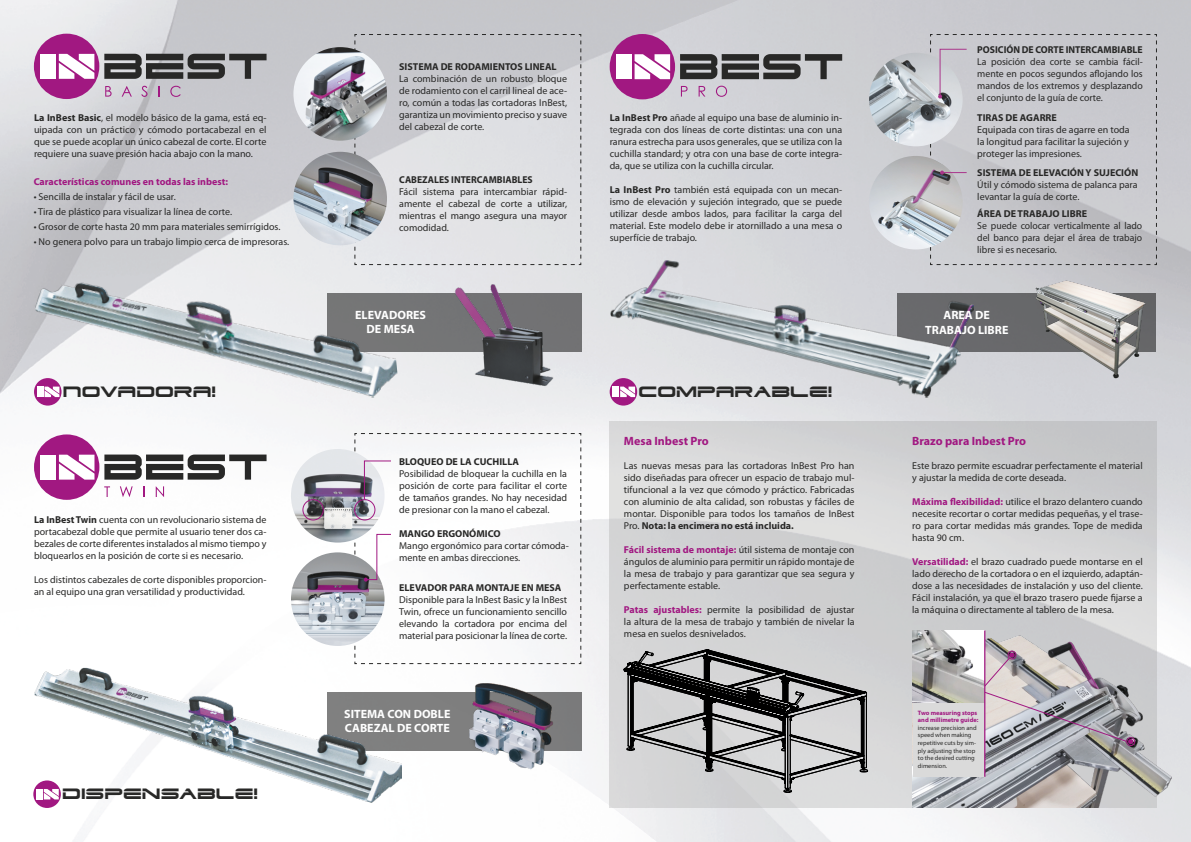
<style>
.page{position:relative;width:1191px;height:842px;background:#fff}
.page>*{position:absolute;margin:0;border:0;box-sizing:border-box;transform-origin:0 0}
.t1{font:20px "Dodger";color:#282827}
.t2{font:700 12px/14.4px "Myriad Pro";color:#fff;text-align:center}
.t3{font:700 12px "Myriad Pro";color:#a11881}
.t4{font:10px/12px "Myriad Pro";color:#282827;text-align:justify}
.t5{font:700 10px "Myriad Pro";color:#282827}
.t6{font:700 10px "Myriad Pro";color:#a11881}
.t7{font:700 10px "Myriad Pro";color:#282827;scale:.96 1}
.t8{font:6.3px/7.6px "Myriad Pro";color:#282827}
.t9{font:700 6.3px/7.6px "Myriad Pro";color:#a11881}
.s1{font-weight:700}
.s2{font-weight:700;color:#a11881}
</style>
<div class="page">
<img style="left:0;top:0;width:1191px;height:842px">
<div style="left:609px;top:421px;width:548px;height:387px;background:linear-gradient(to right,#d8d8d9,#cfcfd1)"></div>
<svg style="left:104px;top:486px;width:6px;height:11px"></svg>
<svg style="left:120px;top:486px;width:13px;height:11px"></svg>
<svg style="left:156px;top:486px;width:8px;height:11px"></svg>
<div style="left:34px;top:434px;width:65px;height:66px;background:#a11881;border-radius:50%"></div>
<div style="left:41px;top:455px;width:15px;height:25px;background:#fff"></div>
<svg style="left:59px;top:455px;width:35px;height:25px"></svg>
<svg style="left:104px;top:454px;width:162px;height:26px"></svg>
<svg style="left:681px;top:86px;width:6px;height:11px"></svg>
<svg style="left:698px;top:86px;width:7px;height:11px"></svg>
<svg style="left:716px;top:86px;width:11px;height:11px"></svg>
<div style="left:609px;top:34px;width:66px;height:65px;background:#a11881;border-radius:50%"></div>
<div style="left:616px;top:54px;width:16px;height:25px;background:#fff"></div>
<svg style="left:634px;top:54px;width:36px;height:25px"></svg>
<svg style="left:680px;top:54px;width:162px;height:25px;background:#656566"></svg>
<svg style="left:354px;top:34px;width:228px;height:232px;background:#d6d7db"></svg>
<img style="left:293px;top:47px;width:94px;height:94px;border-radius:47px">
<img style="left:869px;top:53px;width:93px;height:93px;border-radius:47px">
<img style="left:293px;top:152px;width:94px;height:93px;border-radius:47px">
<img style="left:291px;top:449px;width:93px;height:94px;border-radius:47px">
<img style="left:291px;top:552px;width:93px;height:94px;border-radius:47px">
<img style="left:869px;top:156px;width:93px;height:93px;border-radius:47px">
<svg style="left:105px;top:86px;width:7px;height:11px"></svg>
<svg style="left:122px;top:86px;width:10px;height:11px"></svg>
<svg style="left:141px;top:86px;width:6px;height:11px"></svg>
<svg style="left:170px;top:86px;width:11px;height:11px"></svg>
<div style="left:34px;top:34px;width:65px;height:65px;background:#a11881;border-radius:50%"></div>
<div style="left:40px;top:54px;width:16px;height:25px;background:#fff"></div>
<svg style="left:59px;top:54px;width:35px;height:25px"></svg>
<svg style="left:104px;top:54px;width:162px;height:25px;background:#646465"></svg>
<div style="left:302px;top:499px;width:22px;height:21px;border:1px solid #a11881;border-radius:50%"></div>
<svg style="left:325px;top:433px;width:256px;height:231px"></svg>
<svg style="left:930px;top:34px;width:227px;height:231px;background:#c5c5ca"></svg>
<img style="left:913px;top:636px;width:258px;height:172px">
<div style="left:1007px;top:651px;width:9px;height:8px;border:1px solid #a11881;border-radius:50%"></div>
<div style="left:1126px;top:737px;width:9px;height:9px;border:1px solid #a11881;border-radius:50%"></div>
<svg style="left:985px;top:652px;width:148px;height:92px;background:#aeaaaf"></svg>
<div style="left:913px;top:702px;width:71px;height:75px;background:#dadada"></div>
<img style="left:913px;top:630px;width:71px;height:72px">
<hr style="left:984px;top:630px;width:1px;height:147px;background:#a11881">
<div style="left:327px;top:293px;width:254px;height:59px;background:#747576"></div>
<img style="left:443px;top:272px;width:122px;height:125px">
<div style="left:327px;top:692px;width:254px;height:59px;background:#7f7f7f"></div>
<img style="left:466px;top:678px;width:90px;height:95px">
<div style="left:33px;top:780px;width:28px;height:28px;background:#a11881;border-radius:50%"></div>
<div style="left:897px;top:293px;width:259px;height:59px;background:#68686b"></div>
<img style="left:1034px;top:278px;width:113px;height:102px">
<svg style="left:623px;top:649px;width:245px;height:144px;background:#9e9f9f"></svg>
<img style="left:33px;top:253px;width:366px;height:176px">
<img style="left:34px;top:668px;width:367px;height:134px">
<img style="left:609px;top:252px;width:367px;height:154px">
<p class="t5" style="left:399px;top:60px;width:159px">SISTEMA DE RODAMIENTOS LINEAL</p>
<p class="t4" style="left:399px;top:72px;width:169px">La combinación de un robusto bloque de rodamiento con el carril lineal de ace&shy;ro, común a todas las cortadoras InBest, garantiza un movimiento preciso y suave del cabezal de corte.</p>
<p class="t4" style="left:34px;top:112px;width:234px"><span class="s1">La InBest Basic</span>, el modelo básico de la gama, está eq&shy;uipada con un práctico y cómodo portacabezal en el que se puede acoplar un único cabezal de corte. El corte requiere una suave presión hacia abajo con la mano.</p>
<p class="t4" style="left:609px;top:112px;width:234px"><span class="s1">La InBest Pro</span> añade al equipo una base de aluminio in&shy;tegrada con dos líneas de corte distintas: una con una ranura estrecha para usos generales, que se utiliza con la cuchilla standard; y otra con una base de corte integra&shy;da, que se utiliza con la cuchilla circular.</p>
<p class="t4" style="left:609px;top:184px;width:234px"><span class="s1">La InBest Pro</span> también está equipada con un mecan&shy;ismo de elevación y sujeción integrado, que se puede utilizar desde ambos lados, para facilitar la carga del material. Este modelo debe ir atornillado a una mesa o superfície de trabajo.</p>
<p class="t7" style="left:399px;top:173px;width:141px">CABEZALES INTERCAMBIABLES</p>
<p class="t4" style="left:399px;top:186px;width:169px">Fácil sistema para intercambiar rápid&shy;amente el cabezal de corte a utilizar, mientras el mango asegura una mayor comodidad.</p>
<p class="t6" style="left:34px;top:175px;width:196px">Características comunes en todas las inbest:</p>
<p class="t4" style="left:34px;top:190px;width:144px">• Sencilla de instalar y fácil de usar.</p>
<p class="t4" style="left:34px;top:205px;width:200px">• Tira de plástico para visualizar la línea de corte.</p>
<p class="t4" style="left:34px;top:220px;width:248px">• Grosor de corte hasta 20 mm para materiales semirrígidos.</p>
<p class="t4" style="left:34px;top:235px;width:257px">• No genera polvo para un trabajo limpio cerca de impresoras.</p>
<h1 class="t1" style="left:63px;top:383px;width:155px">NOVADORA!</h1>
<p class="t4" style="left:34px;top:514px;width:234px"><span class="s1">La InBest Twin</span> cuenta con un revolucionario sistema de portacabezal doble que permite al usuario tener dos ca&shy;bezales de corte diferentes instalados al mismo tiempo y bloquearlos en la posición de corte si es necesario.</p>
<p class="t4" style="left:34px;top:574px;width:234px">Los distintos cabezales de corte disponibles proporcion&shy;an al equipo una gran versatilidad y productividad.</p>
<h1 class="t1" style="left:62px;top:785px;width:197px">dispensable!</h1>
<p class="t2" style="left:355px;top:307px;width:72px">ELEVADORES<br>DE MESA</p>
<p class="t5" style="left:399px;top:455px;width:121px">BLOQUEO DE LA CUCHILLA</p>
<p class="t4" style="left:399px;top:467px;width:169px">Posibilidad de bloquear la cuchilla en la posición de corte para facilitar el corte de tamaños grandes. No hay necesidad de presionar con la mano el cabezal.</p>
<p class="t5" style="left:399px;top:527px;width:103px">MANGO ERGONÓMICO</p>
<p class="t4" style="left:399px;top:540px;width:171px">Mango ergonómico para cortar cómoda&shy;mente en ambas direcciones.</p>
<p class="t5" style="left:399px;top:581px;width:164px">ELEVADOR PARA MONTAJE EN MESA</p>
<p class="t4" style="left:399px;top:593px;width:169px">Disponible para la InBest Basic y la InBest Twin, ofrece un funcionamiento sencillo elevando la cortadora por encima del material para posicionar la línea de corte.</p>
<p class="t2" style="left:344px;top:706px;width:108px;text-align:left">SITEMA CON DOBLE<br>CABEZAL DE CORTE</p>
<h1 class="t1" style="left:638px;top:383px;width:195px">compArable!</h1>
<p class="t3" style="left:624px;top:433px;width:86px">Mesa Inbest Pro</p>
<p class="t4" style="left:624px;top:459px;width:232px">Las nuevas mesas para las cortadoras InBest Pro han sido diseñadas para ofrecer un espacio de trabajo mul&shy;tifuncional a la vez que cómodo y práctico. Fabricadas con aluminio de alta calidad, son robustas y fáciles de montar. Disponible para todos los tamaños de InBest Pro. <span class="s1">Nota: la encimera no está incluida.</span></p>
<p class="t4" style="left:624px;top:543px;width:232px"><span class="s2">Fácil sistema de montaje:</span> útil sistema de montaje con ángulos de aluminio para permitir un rápido montaje de la mesa de trabajo y para garantizar que sea segura y perfectamente estable.</p>
<p class="t4" style="left:624px;top:603px;width:232px"><span class="s2">Patas ajustables:</span> permite la posibilidad de ajustar la altura de la mesa de trabajo y también de nivelar la mesa en suelos desnivelados.</p>
<p class="t5" style="left:977px;top:43px;width:167px">POSICIÓN DE CORTE INTERCAMBIABLE</p>
<p class="t4" style="left:977px;top:55px;width:167px">La posición dea corte se cambia fácil&shy;mente en pocos segundos aflojando los mandos de los extremos y desplazando el conjunto de la guía de corte.</p>
<p class="t5" style="left:977px;top:111px;width:81px">TIRAS DE AGARRE</p>
<p class="t4" style="left:977px;top:124px;width:154px">Equipada con tiras de agarre en toda la longitud para facilitar la sujeción y proteger las impresiones.</p>
<p class="t5" style="left:977px;top:166px;width:162px">SISTEMA DE ELEVACIÓN Y SUJECIÓN</p>
<p class="t4" style="left:977px;top:178px;width:162px">Útil y cómodo sistema de palanca para levantar la guía de corte.</p>
<p class="t5" style="left:977px;top:207px;width:111px">ÁREA DE TRABAJO LIBRE</p>
<p class="t4" style="left:977px;top:219px;width:166px">Se puede colocar verticalmente al lado del banco para dejar el área de trabajo libre si es necesario.</p>
<p class="t2" style="left:925px;top:307px;width:85px">AREA DE<br>TRABAJO LIBRE</p>
<p class="t3" style="left:912px;top:433px;width:115px">Brazo para Inbest Pro</p>
<p class="t4" style="left:912px;top:459px;width:232px">Este brazo permite escuadrar perfectamente el material y ajustar la medida de corte deseada.</p>
<p class="t4" style="left:912px;top:495px;width:232px"><span class="s2">Máxima flexibilidad:</span> utilice el brazo delantero cuando necesite recortar o cortar medidas pequeñas, y el trase&shy;ro para cortar medidas más grandes. Tope de medida hasta 90 cm.</p>
<p class="t4" style="left:912px;top:555px;width:232px"><span class="s2">Versatilidad:</span> el brazo cuadrado puede montarse en el lado derecho de la cortadora o en el izquierdo, adaptán&shy;dose a las necesidades de instalación y uso del cliente.<br>Fácil instalación, ya que el brazo trasero puede fijarse a la máquina o directamente al tablero de la mesa.</p>
<p class="t9" style="left:918px;top:708px;width:62px">Two measuring stops and millimetre guide:</p>
<p class="t8" style="left:918px;top:724px;width:60px">increase precision and speed when making repetitive cuts by sim&shy;ply adjusting the stop to the desired cutting dimension.</p>
</div>
